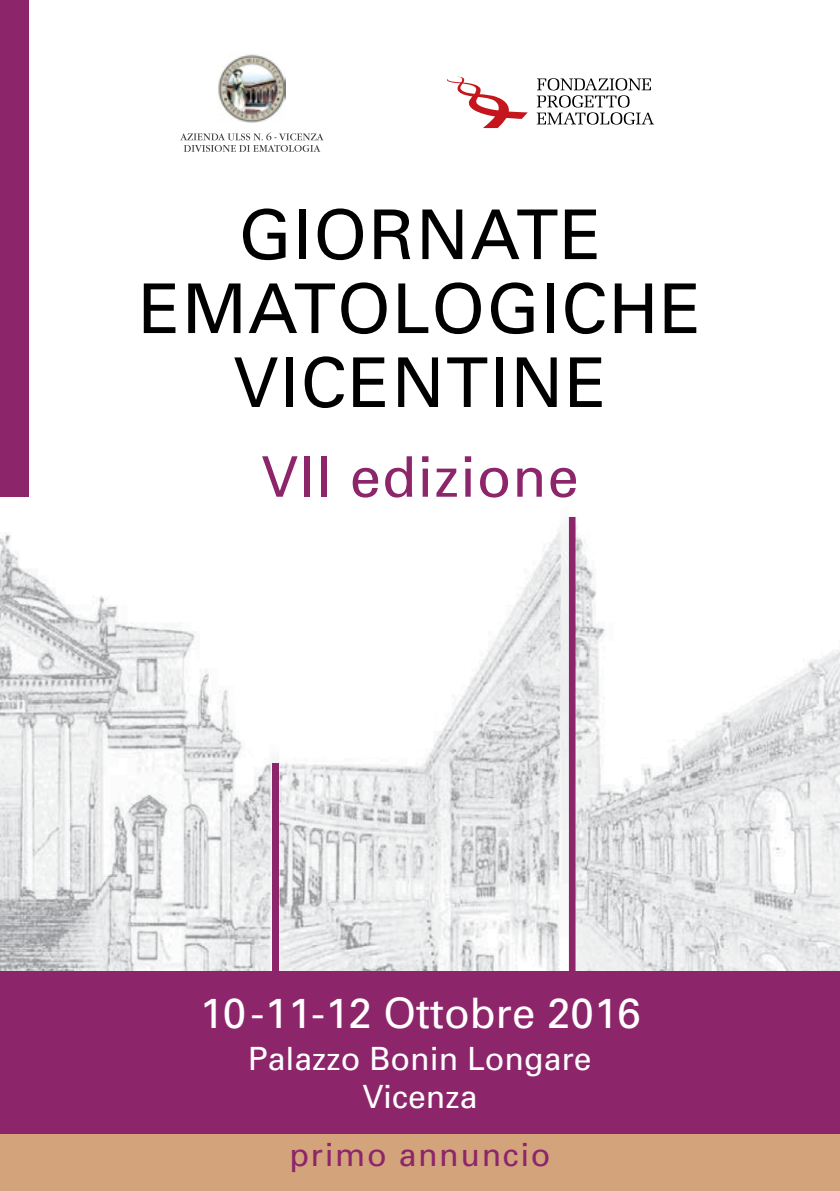
<style>
.page{position:relative;width:840px;height:1191px;background:#fff}
.page>*{position:absolute;margin:0;border:0;box-sizing:border-box;transform-origin:0 0}
.t1{font:68.6px/74px "Univers";letter-spacing:.02em;color:#000;text-align:center}
.t2{font:56px "Univers";letter-spacing:.02em;color:#8d256b}
.t3{font:42px "Univers";color:#fff}
.t4{font:32px/38px "Univers";color:#fff;text-align:center}
.t5{font:32px "Univers";letter-spacing:.05em;color:#8d256b}
</style>
<div class="page">
<img style="left:0;top:461px;width:839px;height:510px">
<svg style="left:568px;top:517px;width:7px;height:454px;background:#9a407d"></svg>
<div style="left:272px;top:763px;width:7px;height:326px;background:#8d256b"></div>
<div style="left:0;top:971px;width:839px;height:220px;background:#8d256b"></div>
<div style="left:0;top:1134px;width:839px;height:57px;background:#d3a47b"></div>
<div style="left:0;top:0;width:28px;height:497px;background:#8d256b"></div>
<svg style="left:180px;top:132px;width:143px;height:20px"></svg>
<img style="left:218px;top:54px;width:68px;height:69px">
<svg style="left:447px;top:77px;width:80px;height:51px"></svg>
<svg style="left:536px;top:78px;width:117px;height:47px"></svg>
<p class="t1" style="left:138px;top:197px;width:564px">GIORNATE<br>EMATOLOGICHE<br>VICENTINE</p>
<p class="t2" style="left:261px;top:442px;width:319px">VII edizione</p>
<p class="t3" style="left:199px;top:986px;width:442px">10-11-12 Ottobre 2016</p>
<p class="t4" style="left:248px;top:1038px;width:345px">Palazzo Bonin Longare<br>Vicenza</p>
<p class="t5" style="left:289px;top:1134px;width:262px">primo annuncio</p>
</div>
